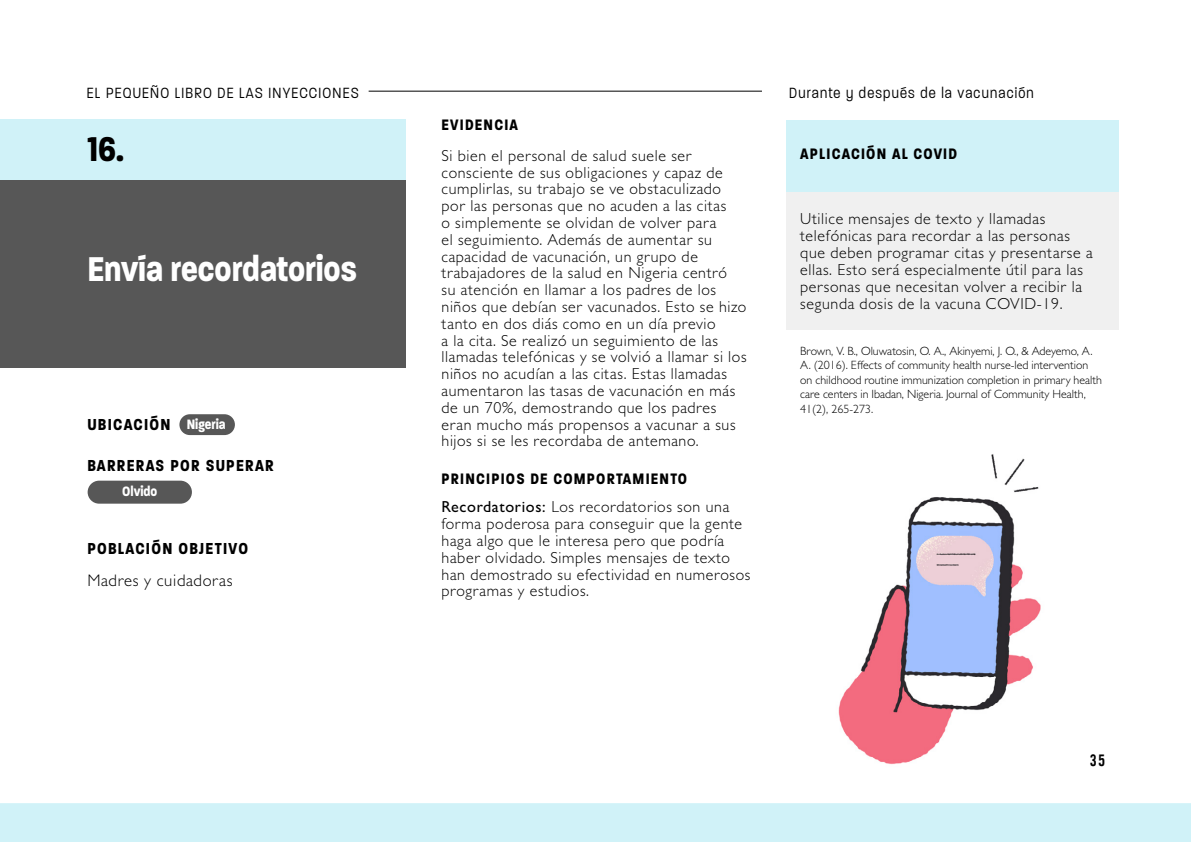
<style>
.page{position:relative;width:1191px;height:842px;background:#fff}
.page>*{position:absolute;margin:0;border:0;box-sizing:border-box;transform-origin:0 0}
.t1{font:700 37.2px "Paralucent Condensed";color:#fff}
.t2{font:700 37.2px "Paralucent Condensed";color:#000}
.t3{font:700 17.2px "Paralucent Condensed";letter-spacing:.075em;color:#000}
.t4{font:300 16.8px "Gill Sans";letter-spacing:.04em;color:#000}
.t5{font:700 16.4px "Paralucent Condensed";letter-spacing:.075em;color:#000}
.t6{font:300 16px/16.8px "Gill Sans";letter-spacing:.04em;color:#000}
.t7{font:300 16px "Paralucent Condensed";letter-spacing:.075em;color:#000}
.t8{font:16px "Trade Gothic LT Com Bd Cn 20";color:#000}
.t9{font:700 14.6px "Paralucent Condensed";color:#fff}
.t10{font:300 12px/14.4px "Gill Sans";color:#000}
.s1{font-weight:500}
</style>
<div class="page">
<div style="left:0;top:803px;width:1191px;height:39px;background:#d0f2f8"></div>
<hr style="left:369px;top:91px;width:393px;height:1px;background:#000">
<div style="left:0;top:180px;width:405px;height:188px;background:#575757"></div>
<div style="left:0;top:120px;width:405px;height:60px;background:#d0f2f8"></div>
<div style="left:786px;top:120px;width:333px;height:209px;background:#f0f0f0"></div>
<div style="left:786px;top:120px;width:333px;height:71px;background:#d0f2f8"></div>
<img style="left:838px;top:454px;width:203px;height:311px">
<div style="left:89px;top:482px;width:102px;height:21px;background:#575757;border-radius:10px"></div>
<div style="left:88px;top:481px;width:104px;height:23px;border:2px solid #575757;border-radius:10px"></div>
<div style="left:179px;top:414px;width:56px;height:21px;background:#575757;border-radius:10px"></div>
<p class="t7" style="left:87px;top:84px;width:273px">EL PEQUEÑO LIBRO DE LAS INYECCIONES</p>
<p class="t7" style="left:789px;top:83px;width:246px">Durante y después de la vacunación</p>
<h1 class="t2" style="left:87px;top:127px;width:38px">16.</h1>
<h1 class="t1" style="left:87px;top:246px;width:271px">Envía recordatorios</h1>
<p class="t3" style="left:87px;top:414px;width:85px">UBICACIÓN</p>
<p class="t3" style="left:87px;top:455px;width:188px">BARRERAS POR SUPERAR</p>
<p class="t9" style="left:187px;top:415px;width:40px">Nigeria</p>
<p class="t9" style="left:122px;top:483px;width:37px">Olvido</p>
<p class="t3" style="left:87px;top:538px;width:162px">POBLACIÓN OBJETIVO</p>
<p class="t4" style="left:87px;top:571px;width:147px">Madres y cuidadoras</p>
<p class="t5" style="left:441px;top:115px;width:78px">EVIDENCIA</p>
<p class="t6" style="left:441px;top:147px;width:306px">Si bien el personal de salud suele ser consciente de sus obligaciones y capaz de cumplirlas, su trabajo se ve obstaculizado por las personas que no acuden a las citas<br>o simplemente se olvidan de volver para<br>el seguimiento. Además de aumentar su capacidad de vacunación, un grupo de trabajadores de la salud en Nigeria centró<br>su atención en llamar a los padres de los niños que debían ser vacunados. Esto se hizo tanto en dos diás como en un día previo<br>a la cita. Se realizó un seguimiento de las llamadas telefónicas y se volvió a llamar si los niños no acudían a las citas. Estas llamadas aumentaron las tasas de vacunación en más de un 70%, demostrando que los padres eran mucho más propensos a vacunar a sus hijos si se les recordaba de antemano.</p>
<p class="t5" style="left:441px;top:469px;width:247px">PRINCIPIOS DE COMPORTAMIENTO</p>
<p class="t6" style="left:441px;top:498px;width:310px"><span class="s1">Recordatorios:</span> Los recordatorios son una forma poderosa para conseguir que la gente haga algo que le interesa pero que podría haber olvidado. Simples mensajes de texto han demostrado su efectividad en numerosos programas y estudios.</p>
<p class="t5" style="left:800px;top:144px;width:158px">APLICACIÓN AL COVID</p>
<p class="t6" style="left:800px;top:210px;width:294px">Utilice mensajes de texto y llamadas telefónicas para recordar a las personas que deben programar citas y presentarse a ellas. Esto será especialmente útil para las personas que necesitan volver a recibir la segunda dosis de la vacuna COVID-19.</p>
<p class="t10" style="left:800px;top:344px;width:303px">Brown, V. B., Oluwatosin, O. A., Akinyemi, J. O., &amp; Adeyemo, A.<br>A. (2016). Effects of community health nurse-led intervention on childhood routine immunization completion in primary health care centers in Ibadan, Nigeria. Journal of Community Health, 41(2), 265-273.</p>
<p class="t8" style="left:1089px;top:751px;width:17px">35</p>
</div>
